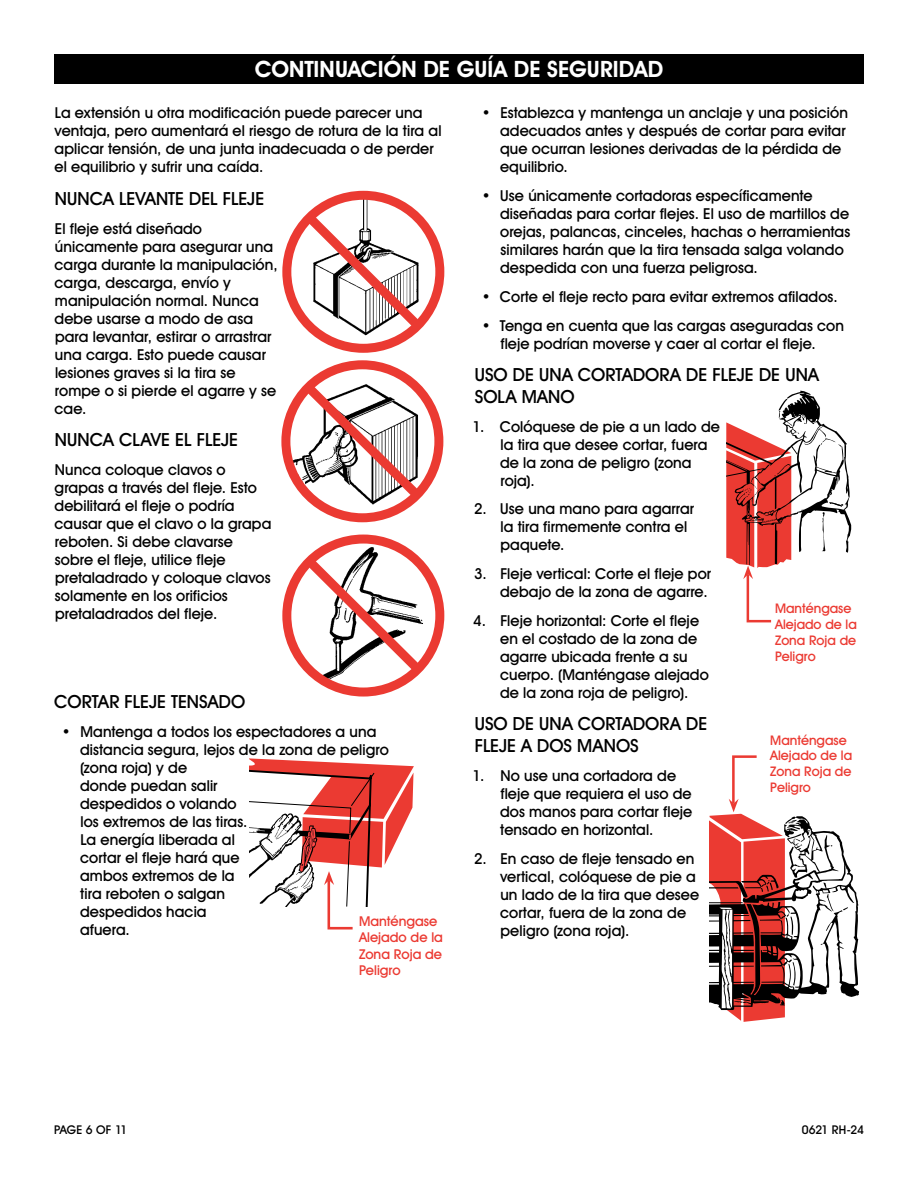
<style>
.page{position:relative;width:918px;height:1188px;background:#fff}
.page>*{position:absolute;margin:0;border:0;box-sizing:border-box;transform-origin:0 0}
.t1{font:700 22.5px "Uline Two Knine";letter-spacing:.005em;color:#fff}
.t2{font:18px/21.6px "Uline Two Knine";letter-spacing:.005em;color:#000}
.t3{font:15px/18px "Uline Two Knine";letter-spacing:.005em;color:#000}
.t4{font:13.5px/16.2px "Uline Two Knine";color:#eb3a32}
.t5{font:13.2px/15.8px "Uline Two Knine";color:#eb3a32}
.t6{font:12px "Uline Two Knine";letter-spacing:-.01em;color:#000}
</style>
<div class="page">
<div style="left:54px;top:54px;width:810px;height:30px;background:#000"></div>
<svg style="left:249px;top:758px;width:165px;height:172px"></svg>
<svg style="left:710px;top:755px;width:149px;height:267px"></svg>
<svg style="left:726px;top:391px;width:125px;height:232px"></svg>
<img style="left:318px;top:191px;width:91px;height:14px">
<img style="left:286px;top:395px;width:121px;height:120px">
<div style="left:282px;top:191px;width:162px;height:162px;border:9px solid #eb3a32;border-radius:50%"></div>
<svg style="left:297px;top:205px;width:134px;height:134px"></svg>
<svg style="left:296px;top:375px;width:135px;height:134px"></svg>
<svg style="left:286px;top:482px;width:19px;height:15px"></svg>
<div style="left:281px;top:360px;width:162px;height:162px;border:9px solid #eb3a32;border-radius:50%"></div>
<img style="left:282px;top:542px;width:128px;height:150px">
<div style="left:285px;top:678px;width:37px;height:23px;background:#fff"></div>
<svg style="left:297px;top:549px;width:135px;height:134px"></svg>
<div style="left:282px;top:535px;width:162px;height:162px;border:9px solid #eb3a32;border-radius:50%"></div>
<h1 class="t1" style="left:255px;top:56px;width:410px">CONTINUACIÓN DE GUÍA DE SEGURIDAD</h1>
<p class="t3" style="left:55px;top:104px;width:388px">La extensión u otra modificación puede parecer una ventaja, pero aumentará el riesgo de rotura de la tira al aplicar tensión, de una junta inadecuada o de perder el equilibrio y sufrir una caída.</p>
<p class="t2" style="left:55px;top:187px;width:211px">NUNCA LEVANTE DEL FLEJE</p>
<p class="t3" style="left:55px;top:219px;width:225px">El fleje está diseñado únicamente para asegurar una carga durante la manipulación, carga, descarga, envío y manipulación normal. Nunca debe usarse a modo de asa para levantar, estirar o arrastrar una carga. Esto puede causar lesiones graves si la tira se rompe o si pierde el agarre y se cae.</p>
<p class="t2" style="left:55px;top:429px;width:185px">NUNCA CLAVE EL FLEJE</p>
<p class="t3" style="left:55px;top:460px;width:218px">Nunca coloque clavos o grapas a través del fleje. Esto debilitará el fleje o podría causar que el clavo o la grapa reboten. Si debe clavarse sobre el fleje, utilice fleje pretaladrado y coloque clavos solamente en los orificios pretaladrados del fleje.</p>
<p class="t2" style="left:54px;top:690px;width:192px">CORTAR FLEJE TENSADO</p>
<p class="t3" style="left:80px;top:722px;width:310px;text-indent:-18px">• Mantenga a todos los espectadores a una distancia segura, lejos de la zona de peligro (zona roja) y de<br>donde puedan salir<br>despedidos o volando<br>los extremos de las tiras.<br>La energía liberada al<br>cortar el fleje hará que<br>ambos extremos de la<br>tira reboten o salgan<br>despedidos hacia<br>afuera.</p>
<p class="t4" style="left:359px;top:913px;width:85px">Manténgase<br>Alejado de la<br>Zona Roja de<br>Peligro</p>
<p class="t3" style="left:500px;top:104px;width:349px;text-indent:-18px">• Establezca y mantenga un anclaje y una posición adecuados antes y después de cortar para evitar que ocurran lesiones derivadas de la pérdida de equilibrio.</p>
<p class="t3" style="left:500px;top:187px;width:352px;text-indent:-18px">• Use únicamente cortadoras específicamente diseñadas para cortar flejes. El uso de martillos de orejas, palancas, cinceles, hachas o herramientas similares harán que la tira tensada salga volando despedida con una fuerza peligrosa.</p>
<p class="t3" style="left:482px;top:287px;width:357px">• Corte el fleje recto para evitar extremos afilados.</p>
<p class="t3" style="left:500px;top:316px;width:345px;text-indent:-19px">• Tenga en cuenta que las cargas aseguradas con fleje podrían moverse y caer al cortar el fleje.</p>
<p class="t2" style="left:475px;top:364px;width:346px">USO DE UNA CORTADORA DE FLEJE DE UNA<br>SOLA MANO</p>
<p class="t3" style="left:500px;top:417px;width:221px;text-indent:-27px">1. Colóquese de pie a un lado de la tira que desee cortar, fuera de la zona de peligro (zona roja).</p>
<p class="t3" style="left:501px;top:500px;width:195px;text-indent:-26px">2. Use una mano para agarrar la tira firmemente contra el paquete.</p>
<p class="t3" style="left:474px;top:565px;width:239px;text-align:right">3. Fleje vertical: Corte el fleje por debajo de la zona de agarre.</p>
<p class="t3" style="left:500px;top:611px;width:210px;text-indent:-27px">4. Fleje horizontal: Corte el fleje en el costado de la zona de agarre ubicada frente a su cuerpo. (Manténgase alejado de la zona roja de peligro).</p>
<p class="t2" style="left:475px;top:713px;width:234px">USO DE UNA CORTADORA DE<br>FLEJE A DOS MANOS</p>
<p class="t3" style="left:500px;top:766px;width:194px;text-indent:-27px">1. No use una cortadora de fleje que requiera el uso de dos manos para cortar fleje tensado en horizontal.</p>
<p class="t3" style="left:500px;top:849px;width:201px;text-indent:-26px">2. En caso de fleje tensado en vertical, colóquese de pie a un lado de la tira que desee cortar, fuera de la zona de peligro (zona roja).</p>
<p class="t5" style="left:775px;top:601px;width:83px">Manténgase<br>Alejado de la<br>Zona Roja de<br>Peligro</p>
<p class="t5" style="left:770px;top:732px;width:83px">Manténgase<br>Alejado de la<br>Zona Roja de<br>Peligro</p>
<p class="t6" style="left:54px;top:1122px;width:75px">PAGE 6 OF 11</p>
<p class="t6" style="left:802px;top:1122px;width:64px">0621 RH-24</p>
</div>
